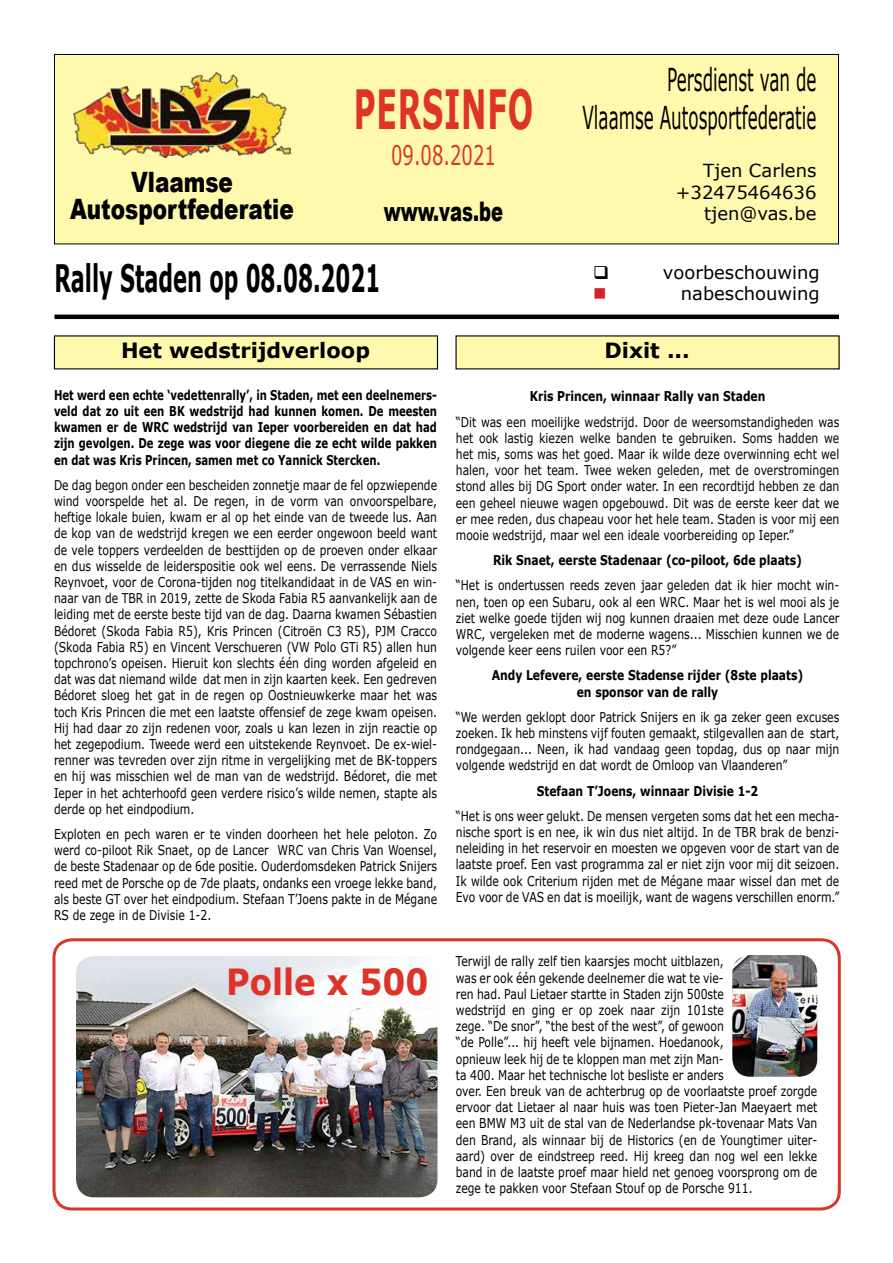
<style>
.page{position:relative;width:893px;height:1263px;background:#fff}
.page>*{position:absolute;margin:0;border:0;box-sizing:border-box;transform-origin:0 0}
.t1{font:700 54px "Verdana";letter-spacing:.025em;color:#de3327;scale:.56 1}
.t2{font:700 37.8px "Verdana";color:#000;scale:.56 1}
.t3{font:700 36px "Verdana";color:#de3327;scale:.9 1}
.t4{font:31.5px/37.8px "Verdana";color:#000;text-align:right;scale:.53 1}
.t5{font:900 28.05px/27px "Arial";color:#000;text-align:center;scale:.77 1}
.t6{font:900 27px "Arial";color:#000;scale:.67 1}
.t7{font:27px "Verdana";color:#de3327;scale:.67 1}
.t8{font:700 21px "Verdana";color:#000}
.t9{font:18px/21.6px "Verdana";color:#000;text-align:right}
.t10{font:18px "Wingdings";color:#d2232a}
.t11{font:13.5px/16.2px "Verdana";color:#000;text-align:justify;scale:.8 1}
.t12{font:700 13.5px/16.2px "Verdana";color:#000;text-align:justify;scale:.75 1}
.t13{font:700 13.5px/16.2px "Verdana";color:#000;text-align:center;scale:.8 1}
</style>
<div class="page">
<div style="left:54px;top:336px;width:383px;height:33px;background:#fff9ae"></div>
<div style="left:54px;top:54px;width:784px;height:190px;background:#fff9ae"></div>
<div style="left:54px;top:54px;width:785px;height:190px;border:1px solid #000"></div>
<img style="left:73px;top:73px;width:218px;height:85px">
<hr style="left:54px;top:315px;width:785px;height:4px;background:#000">
<div style="left:456px;top:336px;width:383px;height:33px;background:#fff9ae"></div>
<img style="left:76px;top:956px;width:361px;height:241px">
<div style="left:52px;top:938px;width:789px;height:272px;border:3px solid #de3327;border-radius:18px"></div>
<img style="left:732px;top:955px;width:85px;height:122px">
<h3 class="t5" style="left:70px;top:168px;width:292px">Vlaamse<br>Autosportfederatie</h3>
<h1 class="t1" style="left:354px;top:75px;width:322px">PERSINFO</h1>
<h3 class="t7" style="left:391px;top:136px;width:158px">09.08.2021</h3>
<h3 class="t6" style="left:384px;top:192px;width:180px">www.vas.be</h3>
<h3 class="t4" style="left:582px;top:61px;width:443px">Persdienst van de<br>Vlaamse Autosportfederatie</h3>
<h3 class="t9" style="left:676px;top:160px;width:142px">Tjen Carlens +32475464636 tjen@vas.be</h3>
<h2 class="t2" style="left:54px;top:255px;width:583px">Rally Staden op 08.08.2021</h2>
<h3 class="t9" style="left:663px;top:261px;width:158px">voorbeschouwing</h3>
<h3 class="t10" style="left:593px;top:284px;width:15px">■</h3>
<h3 class="t9" style="left:681px;top:283px;width:140px">nabeschouwing</h3>
<h3 class="t8" style="left:121px;top:337px;width:250px">Het wedstrijdverloop</h3>
<h3 class="t8" style="left:604px;top:337px;width:87px">Dixit ...</h3>
<p class="t13" style="left:530px;top:388px;width:296px">Kris Princen, winnaar Rally van Staden</p>
<p class="t11" style="left:456px;top:413px;width:481px">“Dit was een moeilijke wedstrijd. Door de weersomstandigheden was het ook lastig kiezen welke banden te gebruiken. Soms hadden we het mis, soms was het goed. Maar ik wilde deze overwinning echt wel halen, voor het team. Twee weken geleden, met de overstromingen stond alles bij DG Sport onder water. In een recordtijd hebben ze dan een geheel nieuwe wagen opgebouwd. Dit was de eerste keer dat we er mee reden, dus chapeau voor het hele team. Staden is voor mij een mooie wedstrijd, maar wel een ideale voorbereiding op Ieper.”</p>
<p class="t13" style="left:493px;top:552px;width:388px">Rik Snaet, eerste Stadenaar (co-piloot, 6de plaats)</p>
<p class="t11" style="left:456px;top:577px;width:481px">“Het is ondertussen reeds zeven jaar geleden dat ik hier mocht win&shy;nen, toen op een Subaru, ook al een WRC. Maar het is wel mooi als je ziet welke goede tijden wij nog kunnen draaien met deze oude Lancer WRC, vergeleken met de moderne wagens... Misschien kunnen we de volgende keer eens ruilen voor een R5?”</p>
<p class="t13" style="left:492px;top:667px;width:391px">Andy Lefevere, eerste Stadense rijder (8ste plaats) en sponsor van de rally</p>
<p class="t11" style="left:456px;top:709px;width:481px">“We werden geklopt door Patrick Snijers en ik ga zeker geen excuses zoeken. Ik heb minstens vijf fouten gemaakt, stilgevallen aan de start, rondgegaan... Neen, ik had vandaag geen topdag, dus op naar mijn volgende wedstrijd en dat wordt de Omloop van Vlaanderen”</p>
<p class="t13" style="left:537px;top:782px;width:278px">Stefaan T’Joens, winnaar Divisie 1-2</p>
<p class="t11" style="left:456px;top:808px;width:481px">“Het is ons weer gelukt. De mensen vergeten soms dat het een mecha&shy;nische sport is en nee, ik win dus niet altijd. In de TBR brak de benzi&shy;neleiding in het reservoir en moesten we opgeven voor de start van de laatste proef. Een vast programma zal er niet zijn voor mij dit seizoen.<br>Ik wilde ook Criterium rijden met de Mégane maar wissel dan met de Evo voor de VAS en dat is moeilijk, want de wagens verschillen enorm.”</p>
<p class="t12" style="left:54px;top:386px;width:512px">Het werd een echte ‘vedettenrally’, in Staden, met een deelnemers&shy;veld dat zo uit een BK wedstrijd had kunnen komen. De meesten kwamen er de WRC wedstrijd van Ieper voorbereiden en dat had zijn gevolgen. De zege was voor diegene die ze echt wilde pakken en dat was Kris Princen, samen met co Yannick Stercken.</p>
<p class="t11" style="left:54px;top:477px;width:480px">De dag begon onder een bescheiden zonnetje maar de fel opzwiepende wind voorspelde het al. De regen, in de vorm van onvoorspelbare, heftige lokale buien, kwam er al op het einde van de tweede lus. Aan de kop van de wedstrijd kregen we een eerder ongewoon beeld want de vele toppers verdeelden de besttijden op de proeven onder elkaar en dus wisselde de leiderspositie ook wel eens. De verrassende Niels Reynvoet, voor de Corona-tijden nog titelkandidaat in de VAS en win&shy;naar van de TBR in 2019, zette de Skoda Fabia R5 aanvankelijk aan de leiding met de eerste beste tijd van de dag. Daarna kwamen Sébastien Bédoret (Skoda Fabia R5), Kris Princen (Citroën C3 R5), PJM Cracco (Skoda Fabia R5) en Vincent Verschueren (VW Polo GTi R5) allen hun topchrono’s opeisen. Hieruit kon slechts één ding worden afgeleid en dat was dat niemand wilde dat men in zijn kaarten keek. Een gedreven Bédoret sloeg het gat in de regen op Oostnieuwkerke maar het was toch Kris Princen die met een laatste offensief de zege kwam opeisen.<br>Hij had daar zo zijn redenen voor, zoals u kan lezen in zijn reactie op het zegepodium. Tweede werd een uitstekende Reynvoet. De ex-wiel&shy;renner was tevreden over zijn ritme in vergelijking met de BK-toppers en hij was misschien wel de man van de wedstrijd. Bédoret, die met Ieper in het achterhoofd geen verdere risico’s wilde nemen, stapte als derde op het eindpodium.</p>
<p class="t11" style="left:54px;top:826px;width:480px">Exploten en pech waren er te vinden doorheen het hele peloton. Zo werd co-piloot Rik Snaet, op de Lancer WRC van Chris Van Woensel, de beste Stadenaar op de 6de positie. Ouderdomsdeken Patrick Snijers reed met de Porsche op de 7de plaats, ondanks een vroege lekke band, als beste GT over het eindpodium. Stefaan T’Joens pakte in de Mégane RS de zege in de Divisie 1-2.</p>
<h3 class="t3" style="left:226px;top:959px;width:226px">Polle x 500</h3>
<p class="t11" style="left:456px;top:953px;width:453px;text-align:left">Terwijl de rally zelf tien kaarsjes mocht uitblazen,<br>was er ook één gekende deelnemer die wat te vie-<br>ren had. Paul Lietaer startte in Staden zijn 500ste<br>wedstrijd en ging er op zoek naar zijn 101ste<br>zege. “De snor”, “the best of the west”, of gewoon<br>“de Polle”... hij heeft vele bijnamen. Hoedanook,<br>opnieuw leek hij de te kloppen man met zijn Man-<br>ta 400. Maar het technische lot besliste er anders<br>over. Een breuk van de achterbrug op de voorlaatste proef zorgde ervoor dat Lietaer al naar huis was toen Pieter-Jan Maeyaert met een BMW M3 uit de stal van de Nederlandse pk-tovenaar Mats Van den Brand, als winnaar bij de Historics (en de Youngtimer uiter&shy;aard) over de eindstreep reed. Hij kreeg dan nog wel een lekke band in de laatste proef maar hield net genoeg voorsprong om de zege te pakken voor Stefaan Stouf op de Porsche 911.</p>
</div>
